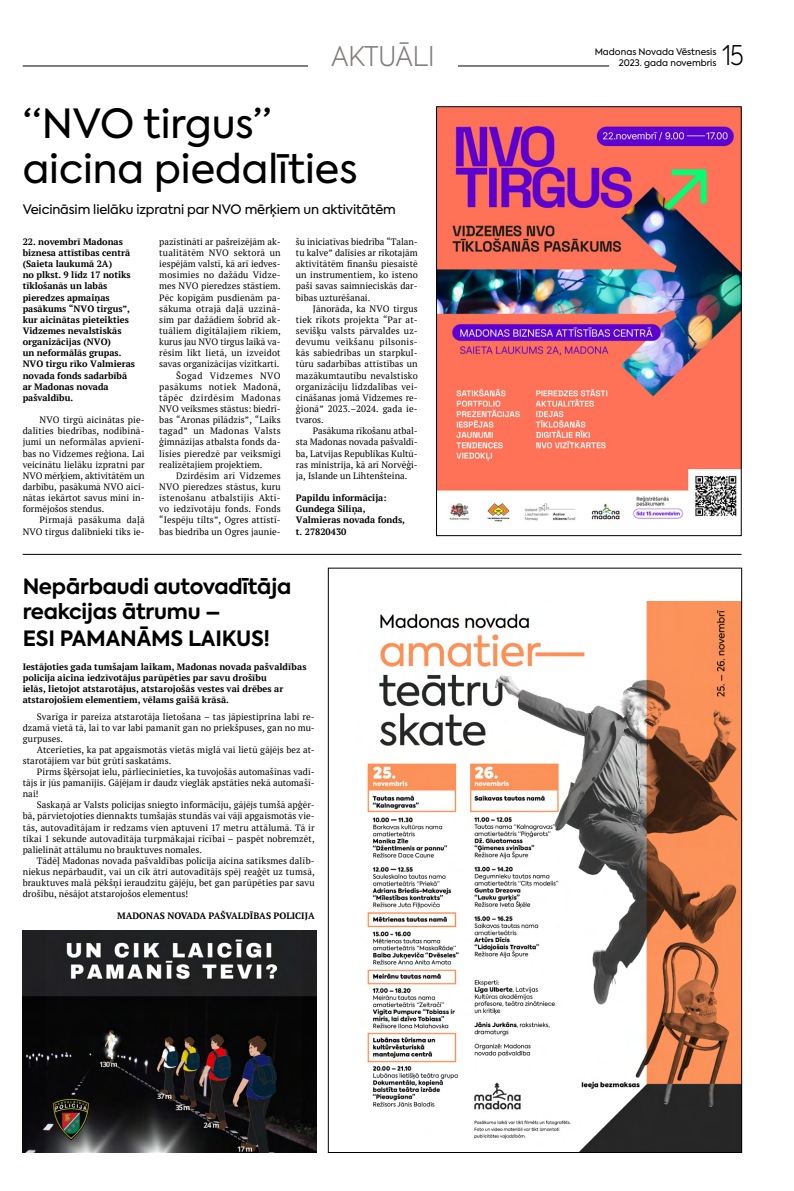
<style>
.page{position:relative;width:794px;height:1191px;background:#fff}
.page>*{position:absolute;margin:0;border:0;box-sizing:border-box;transform-origin:0 0}
.t1{font:40px/45px "Axiforma";color:#000}
.t2{font:300 27px "Axiforma";letter-spacing:-.025em;color:#827e7b}
.t3{font:300 27px "Axiforma";color:#000;scale:.9 1}
.t4{font:700 21px/26px "Axiforma";letter-spacing:-.01em;color:#000}
.t5{font:13px "Axiforma";letter-spacing:-.01em;color:#000}
.t6{font:9.2px/11.1px "PT Serif";letter-spacing:.005em;color:#000;text-align:justify}
.t7{font:700 9.2px/11.1px "PT Serif";color:#000}
.t8{font:9.2px "PT Serif";letter-spacing:.025em;color:#000}
.t9{font:9.2px "PT Serif";letter-spacing:.045em;color:#000}
.t10{font:9.2px "PT Serif";letter-spacing:.04em;color:#000}
.t11{font:9.2px "PT Serif";letter-spacing:.03em;color:#000}
.t12{font:9px "Axiforma";color:#000}
</style>
<div class="page">
<hr style="left:23px;top:66px;width:586px;height:1px;background:#000">
<div style="left:308px;top:31px;width:150px;height:50px;background:#fff"></div>
<img style="left:438px;top:108px;width:301px;height:414px">
<div style="left:436px;top:106px;width:305px;height:430px;border:1px solid #000"></div>
<img style="left:23px;top:931px;width:293px;height:221px">
<img style="left:367px;top:601px;width:373px;height:549px">
<hr style="left:23px;top:554px;width:718px;height:1px;background:#000">
<h2 class="t2" style="left:331px;top:39px;width:105px">AKTUĀLI</h2>
<h1 class="t1" style="left:23px;top:101px;width:336px">“NVO tirgus” aicina piedalīties</h1>
<h3 class="t5" style="left:23px;top:200px;width:375px">Veicināsim lielāku izpratni par NVO mērķiem un aktivitātēm</h3>
<p class="t7" style="left:23px;top:236px;width:114px">22. novembrī Madonas biznesa attīstības centrā (Saieta laukumā 2A)<br>no plkst. 9 līdz 17 notiks tīklošanās un labās pieredzes apmaiņas pasākums “NVO tirgus”, kur aicinātas pieteikties<br>Vidzemes nevalstiskās organizācijas (NVO)<br>un neformālās grupas.<br>NVO tirgu rīko Valmieras novada fonds sadarbībā ar Madonas novada pašvaldību.</p>
<p class="t6" style="left:23px;top:414px;width:124px;text-indent:17px">NVO tirgū aicinātas pie&shy;dalīties biedrības, nodibinā&shy;jumi un neformālas apvienī&shy;bas no Vidzemes reģiona. Lai veicinātu lielāku izpratni par NVO mērķiem, aktivitātēm un darbību, pasākumā NVO aici&shy;nātas iekārtot savus mini in&shy;formējošos stendus.</p>
<p class="t6" style="left:23px;top:514px;width:124px;text-align:right">Pirmajā pasākuma daļā<br>NVO tirgus dalībnieki tiks ie-</p>
<p class="t6" style="left:159px;top:236px;width:123px">pazīstināti ar pašreizējām ak-</p>
<p class="t8" style="left:159px;top:247px;width:123px">tualitātēm NVO sektorā un</p>
<p class="t6" style="left:159px;top:258px;width:123px">iespējām valstī, kā arī iedves-</p>
<p class="t6" style="left:159px;top:269px;width:123px">mosimies no dažādu Vidze-</p>
<p class="t6" style="left:159px;top:280px;width:123px">mes NVO pieredzes stāstiem.</p>
<p class="t6" style="left:159px;top:292px;width:123px">Pēc kopīgām pusdienām pa-</p>
<p class="t6" style="left:159px;top:303px;width:123px">sākuma otrajā daļā uzzinā-</p>
<p class="t6" style="left:159px;top:314px;width:123px">sim par dažādiem šobrīd ak-</p>
<p class="t6" style="left:159px;top:325px;width:123px">tuāliem digitālajiem rīkiem,</p>
<p class="t6" style="left:159px;top:336px;width:123px">kurus jau NVO tirgus laikā va-</p>
<p class="t6" style="left:159px;top:347px;width:123px">rēsim likt lietā, un izveidot</p>
<p class="t6" style="left:159px;top:358px;width:121px">savas organizācijas vizītkarti.</p>
<p class="t9" style="left:176px;top:369px;width:106px">Šogad Vidzemes NVO</p>
<p class="t10" style="left:159px;top:380px;width:123px">pasākums notiek Madonā,</p>
<p class="t9" style="left:159px;top:392px;width:123px">tāpēc dzirdēsim Madonas</p>
<p class="t6" style="left:159px;top:403px;width:123px">NVO veiksmes stāstus: biedrī-</p>
<p class="t6" style="left:159px;top:414px;width:123px">bas “Aronas pīlādzis”, “Laiks</p>
<p class="t11" style="left:159px;top:425px;width:123px">tagad” un Madonas Valsts</p>
<p class="t6" style="left:159px;top:436px;width:123px">ģimnāzijas atbalsta fonds da-</p>
<p class="t6" style="left:159px;top:448px;width:123px">līsies pieredzē par veiksmīgi</p>
<p class="t6" style="left:159px;top:459px;width:104px">realizētajiem projektiem.</p>
<p class="t6" style="left:176px;top:470px;width:106px">Dzirdēsim arī Vidzemes</p>
<p class="t6" style="left:159px;top:481px;width:123px">NVO pieredzes stāstus, kuru</p>
<p class="t8" style="left:159px;top:492px;width:123px">īstenošanu atbalstījis Aktī-</p>
<p class="t6" style="left:159px;top:503px;width:123px">vo iedzīvotāju fonds. Fonds</p>
<p class="t6" style="left:159px;top:514px;width:123px">“Iespēju tilts”, Ogres attīstī-</p>
<p class="t6" style="left:159px;top:526px;width:123px">bas biedrība un Ogres jaunie-</p>
<p class="t6" style="left:296px;top:236px;width:123px">šu iniciatīvas biedrība “Talan&shy;tu kalve” dalīsies ar rīkotajām aktivitātēm finanšu piesaistē un instrumentiem, ko īsteno paši savas saimnieciskās dar&shy;bības uzturēšanai.</p>
<p class="t6" style="left:296px;top:303px;width:123px;text-indent:17px">Jānorāda, ka NVO tirgus tiek rīkots projekta “Par at&shy;sevišķu valsts pārvaldes uz&shy;devumu veikšanu pilsonis&shy;kās sabiedrības un starpkul&shy;tūru sadarbības attīstības un mazākumtautību nevalstisko organizāciju līdzdalības vei&shy;cināšanas jomā Vidzemes re&shy;ģionā” 2023.–2024. gada ie&shy;tvaros.</p>
<p class="t6" style="left:296px;top:425px;width:123px;text-indent:17px">Pasākuma rīkošanu atbal&shy;sta Madonas novada pašvaldī&shy;ba, Latvijas Republikas Kultū&shy;ras ministrija, kā arī Norvēģi&shy;ja, Islande un Lihtenšteina.</p>
<p class="t7" style="left:296px;top:492px;width:111px">Papildu informācija:<br>Gundega Siliņa,<br>Valmieras novada fonds, t. 27820430</p>
<h3 class="t4" style="left:23px;top:573px;width:270px">Nepārbaudi autovadītāja reakcijas ātrumu –<br>ESI PAMANĀMS LAIKUS!</h3>
<p class="t7" style="left:23px;top:661px;width:285px">Iestājoties gada tumšajam laikam, Madonas novada pašvaldības policija aicina iedzīvotājus parūpēties par savu drošību<br>ielās, lietojot atstarotājus, atstarojošās vestes vai drēbes ar atstarojošiem elementiem, vēlams gaišā krāsā.</p>
<p class="t6" style="left:23px;top:711px;width:293px;text-indent:14px">Svarīga ir pareiza atstarotāja lietošana – tas jāpiestiprina labi re&shy;dzamā vietā tā, lai to var labi pamanīt gan no priekšpuses, gan no mu&shy;gurpuses.</p>
<p class="t6" style="left:23px;top:744px;width:293px;text-indent:14px">Atcerieties, ka pat apgaismotās vietās miglā vai lietū gājējs bez at&shy;starotājiem var būt grūti saskatāms.</p>
<p class="t6" style="left:23px;top:766px;width:293px;text-indent:14px">Pirms šķērsojat ielu, pārliecinieties, ka tuvojošās automašīnas vadī&shy;tājs ir jūs pamanījis. Gājējam ir daudz vieglāk apstāties nekā automašī&shy;nai!</p>
<p class="t6" style="left:23px;top:799px;width:293px;text-indent:14px">Saskaņā ar Valsts policijas sniegto informāciju, gājējs tumšā apģēr&shy;bā, pārvietojoties diennakts tumšajās stundās vai vāji apgaismotās vie&shy;tās, autovadītājam ir redzams vien aptuveni 17 metru attālumā. Tā ir tikai 1 sekunde autovadītāja turpmākajai rīcībai – paspēt nobremzēt, palielināt attālumu no brauktuves nomales.</p>
<p class="t6" style="left:23px;top:854px;width:293px;text-indent:14px">Tādēļ Madonas novada pašvaldības policija aicina satiksmes dalīb&shy;niekus nepārbaudīt, vai un cik ātri autovadītājs spēj reaģēt uz tumsā, brauktuves malā pēkšņi ieraudzītu gājēju, bet gan parūpēties par savu drošību, nēsājot atstarojošos elementus!</p>
<p class="t7" style="left:117px;top:910px;width:199px">MADONAS NOVADA PAŠVALDĪBAS POLICIJA</p>
<h2 class="t3" style="left:722px;top:38px;width:25px">15</h2>
<p class="t12" style="left:595px;top:46px;width:123px">Madonas Novada Vēstnesis</p>
<p class="t12" style="left:619px;top:57px;width:99px">2023. gada novembris</p>
</div>
